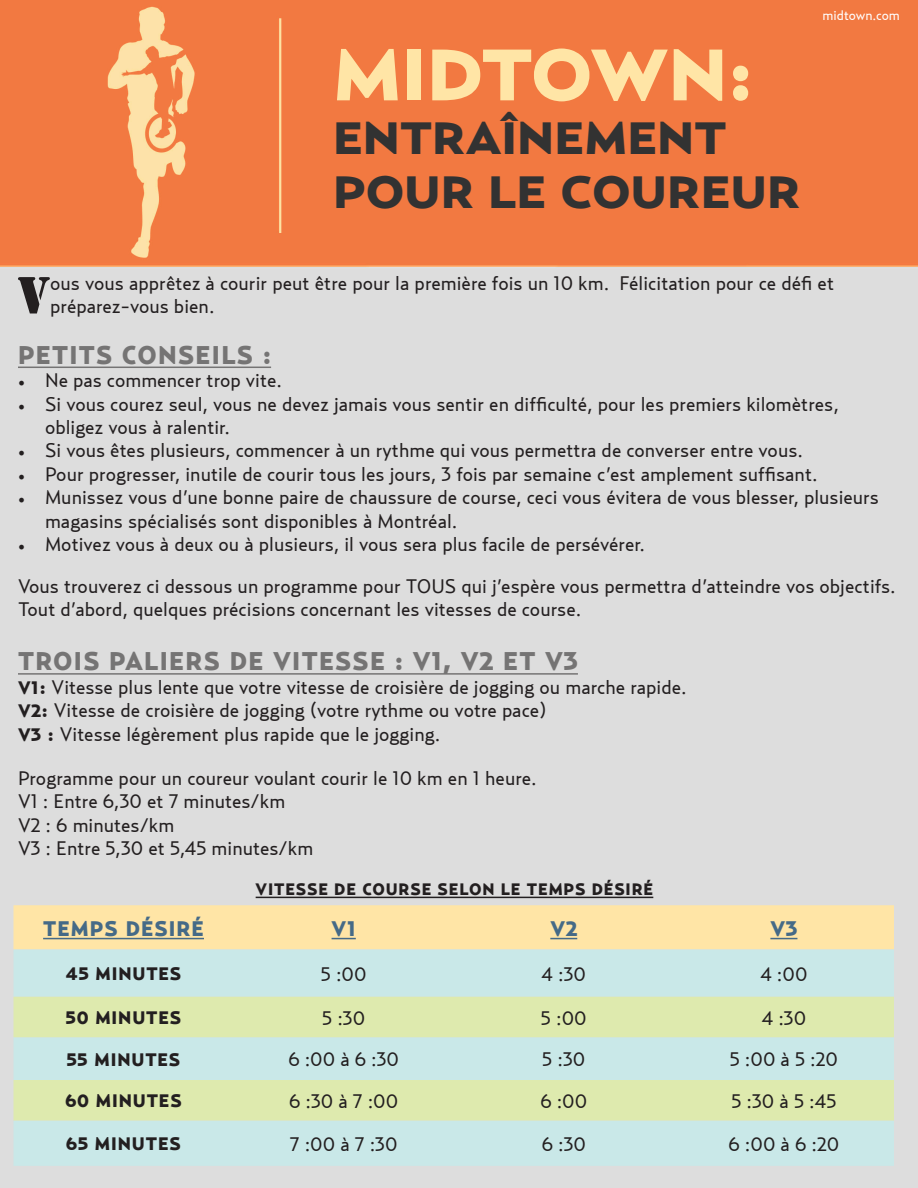
<style>
.page{position:relative;width:918px;height:1188px;background:#fff}
.page>*{position:absolute;margin:0;border:0;box-sizing:border-box;transform-origin:0 0}
.t1{font:900 72px "Relay Wide";letter-spacing:-.015em;color:#ffe5a6}
.t2{font:54.6px "Stencil";color:#231f20}
.t3{font:900 45px "Relay Wide";color:#323232}
.t4{font:900 25.5px "Relay";letter-spacing:.05em;color:#757474}
.t5{font:900 21px "Relay";letter-spacing:.05em;color:#456a87}
.t6{font:19.5px/23.4px "Relay";color:#231f20}
.t7{font:900 18px "Relay";letter-spacing:.05em;color:#231f20}
.t8{font:900 16.5px "Relay";letter-spacing:.05em;color:#231f20}
.t9{font:13.5px "Relay";color:#fff}
.s1{font-family:"Minion Pro";font-size:18px}
.s2{font-weight:900;font-size:18px}
</style>
<div class="page">
<img style="left:0;top:0;width:918px;height:1188px">
<hr style="left:18px;top:367px;width:253px;height:1px;background:#757474">
<hr style="left:18px;top:673px;width:560px;height:2px;background:#757474">
<hr style="left:256px;top:897px;width:397px;height:1px;background:#231f20">
<div style="left:14px;top:950px;width:880px;height:216px;background:#c9e8e8"></div>
<svg style="left:14px;top:997px;width:880px;height:123px;background:#d6e9c2"></svg>
<div style="left:14px;top:905px;width:880px;height:45px;background:#ffe5a6"></div>
<p class="t1" style="left:333px;top:32px;width:422px">MIDTOWN:</p>
<p class="t3" style="left:333px;top:112px;width:395px">ENTRAÎNEMENT</p>
<p class="t3" style="left:333px;top:166px;width:469px">POUR LE COUREUR</p>
<p class="t9" style="left:822px;top:8px;width:79px">midtown.com</p>
<p class="t2" style="left:17px;top:264px;width:34px">V</p>
<p class="t6" style="left:50px;top:271px;width:785px">ous vous apprêtez à courir peut être pour la première fois un 10 km. Félicitation pour ce défi et</p>
<p class="t6" style="left:50px;top:295px;width:166px">préparez-vous bien.</p>
<p class="t4" style="left:18px;top:340px;width:255px">PETITS CONSEILS :</p>
<p class="t6" style="left:18px;top:368px;width:266px"><span class="s1">•</span> Ne pas commencer trop vite.</p>
<p class="t6" style="left:45px;top:392px;width:795px;text-indent:-27px"><span class="s1">•</span> Si vous courez seul, vous ne devez jamais vous sentir en difficulté, pour les premiers kilomètres, obligez vous à ralentir.</p>
<p class="t6" style="left:18px;top:439px;width:787px"><span class="s1">•</span> Si vous êtes plusieurs, commencer à un rythme qui vous permettra de converser entre vous.</p>
<p class="t6" style="left:18px;top:462px;width:801px"><span class="s1">•</span> Pour progresser, inutile de courir tous les jours, 3 fois par semaine c’est amplement suffisant.</p>
<p class="t6" style="left:45px;top:485px;width:835px;text-indent:-27px"><span class="s1">•</span> Munissez vous d’une bonne paire de chaussure de course, ceci vous évitera de vous blesser, plusieurs magasins spécialisés sont disponibles à Montréal.</p>
<p class="t6" style="left:18px;top:532px;width:629px"><span class="s1">•</span> Motivez vous à deux ou à plusieurs, il vous sera plus facile de persévérer.</p>
<p class="t6" style="left:18px;top:574px;width:879px">Vous trouverez ci dessous un programme pour TOUS qui j’espère vous permettra d’atteindre vos objectifs.</p>
<p class="t6" style="left:18px;top:598px;width:565px">Tout d’abord, quelques précisions concernant les vitesses de course.</p>
<p class="t4" style="left:18px;top:647px;width:561px">TROIS PALIERS DE VITESSE : V1, V2 ET V3</p>
<p class="t6" style="left:18px;top:675px;width:670px"><span class="s2">V1:</span> Vitesse plus lente que votre vitesse de croisière de jogging ou marche rapide.</p>
<p class="t6" style="left:18px;top:698px;width:530px"><span class="s2">V2:</span> Vitesse de croisière de jogging (votre rythme ou votre pace)</p>
<p class="t6" style="left:18px;top:722px;width:424px"><span class="s2">V3 :</span> Vitesse légèrement plus rapide que le jogging.</p>
<p class="t6" style="left:18px;top:766px;width:520px">Programme pour un coureur voulant courir le 10 km en 1 heure.</p>
<p class="t6" style="left:18px;top:790px;width:269px">V1 : Entre 6,30 et 7 minutes/km</p>
<p class="t6" style="left:18px;top:813px;width:158px">V2 : 6 minutes/km</p>
<p class="t6" style="left:18px;top:836px;width:297px">V3 : Entre 5,30 et 5,45 minutes/km</p>
<p class="t8" style="left:256px;top:880px;width:399px">VITESSE DE COURSE SELON LE TEMPS DÉSIRÉ</p>
<p class="t5" style="left:43px;top:916px;width:162px">TEMPS DÉSIRÉ</p>
<p class="t5" style="left:332px;top:916px;width:26px">V1</p>
<p class="t5" style="left:550px;top:916px;width:28px">V2</p>
<p class="t5" style="left:770px;top:916px;width:29px">V3</p>
<p class="t7" style="left:66px;top:963px;width:117px">45 MINUTES</p>
<p class="t6" style="left:321px;top:962px;width:47px">5 :00</p>
<p class="t6" style="left:542px;top:962px;width:46px">4 :30</p>
<p class="t6" style="left:760px;top:962px;width:49px">4 :00</p>
<p class="t7" style="left:66px;top:1007px;width:117px">50 MINUTES</p>
<p class="t6" style="left:322px;top:1006px;width:45px">5 :30</p>
<p class="t6" style="left:541px;top:1006px;width:47px">5 :00</p>
<p class="t6" style="left:762px;top:1006px;width:46px">4 :30</p>
<p class="t7" style="left:67px;top:1049px;width:115px">55 MINUTES</p>
<p class="t6" style="left:288px;top:1047px;width:112px">6 :00 à 6 :30</p>
<p class="t6" style="left:542px;top:1047px;width:45px">5 :30</p>
<p class="t6" style="left:730px;top:1047px;width:110px">5 :00 à 5 :20</p>
<p class="t7" style="left:65px;top:1091px;width:118px">60 MINUTES</p>
<p class="t6" style="left:289px;top:1089px;width:111px">6 :30 à 7 :00</p>
<p class="t6" style="left:540px;top:1089px;width:48px">6 :00</p>
<p class="t6" style="left:731px;top:1089px;width:107px">5 :30 à 5 :45</p>
<p class="t7" style="left:66px;top:1133px;width:116px">65 MINUTES</p>
<p class="t6" style="left:290px;top:1132px;width:109px">7 :00 à 7 :30</p>
<p class="t6" style="left:542px;top:1132px;width:46px">6 :30</p>
<p class="t6" style="left:729px;top:1132px;width:112px">6 :00 à 6 :20</p>
</div>
